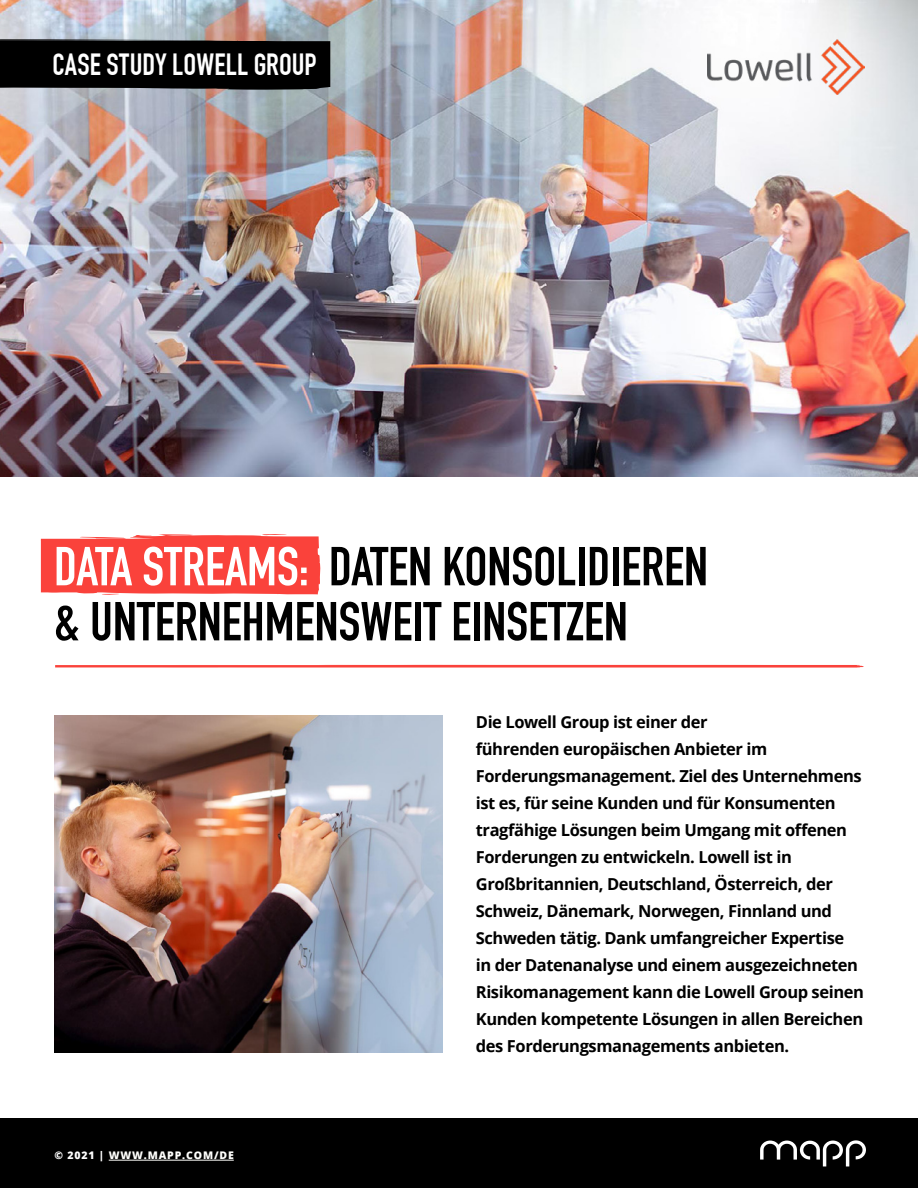
<style>
.page{position:relative;width:918px;height:1188px;background:#fff}
.page>*{position:absolute;margin:0;border:0;box-sizing:border-box;transform-origin:0 0}
.t1{font:700 54px/55.1px "DIN Condensed";color:#000}
.t2{font:700 30px "DIN Condensed";letter-spacing:.005em;color:#fff}
.t3{font:700 16.5px/27px "Open Sans";letter-spacing:-.025em;color:#000}
.t4{font:800 10.5px "Open Sans";letter-spacing:.08em;color:#fffffd}
.s1{color:#fff}
</style>
<div class="page">
<svg style="left:40px;top:534px;width:281px;height:61px"></svg>
<img style="left:0;top:0;width:918px;height:476px">
<svg style="left:0;top:39px;width:331px;height:51px"></svg>
<div style="left:0;top:1119px;width:918px;height:69px;background:#000"></div>
<svg style="left:760px;top:1140px;width:106px;height:26px"></svg>
<svg style="left:55px;top:665px;width:809px;height:3px"></svg>
<hr style="left:109px;top:1160px;width:125px;height:1px;background:#fffffd">
<img style="left:54px;top:716px;width:388px;height:336px">
<img style="left:708px;top:40px;width:157px;height:55px">
<h2 class="t2" style="left:52px;top:47px;width:266px">CASE STUDY LOWELL GROUP</h2>
<h1 class="t1" style="left:54px;top:539px;width:656px"><span class="s1">DATA STREAMS:</span> DATEN KONSOLIDIEREN &amp; UNTERNEHMENSWEIT EINSETZEN</h1>
<p class="t4" style="left:54px;top:1148px;width:181px"><span class="s1">© 2021 |</span> WWW.MAPP.COM/DE</p>
<p class="t3" style="left:476px;top:708px;width:390px">Die Lowell Group ist einer der<br>führenden europäischen Anbieter im Forderungsmanagement. Ziel des Unternehmens ist es, für seine Kunden und für Konsumenten tragfähige Lösungen beim Umgang mit offenen Forderungen zu entwickeln. Lowell ist in Großbritannien, Deutschland, Österreich, der Schweiz, Dänemark, Norwegen, Finnland und Schweden tätig. Dank umfangreicher Expertise<br>in der Datenanalyse und einem ausgezeichneten Risikomanagement kann die Lowell Group seinen Kunden kompetente Lösungen in allen Bereichen des Forderungsmanagements anbieten.</p>
</div>
